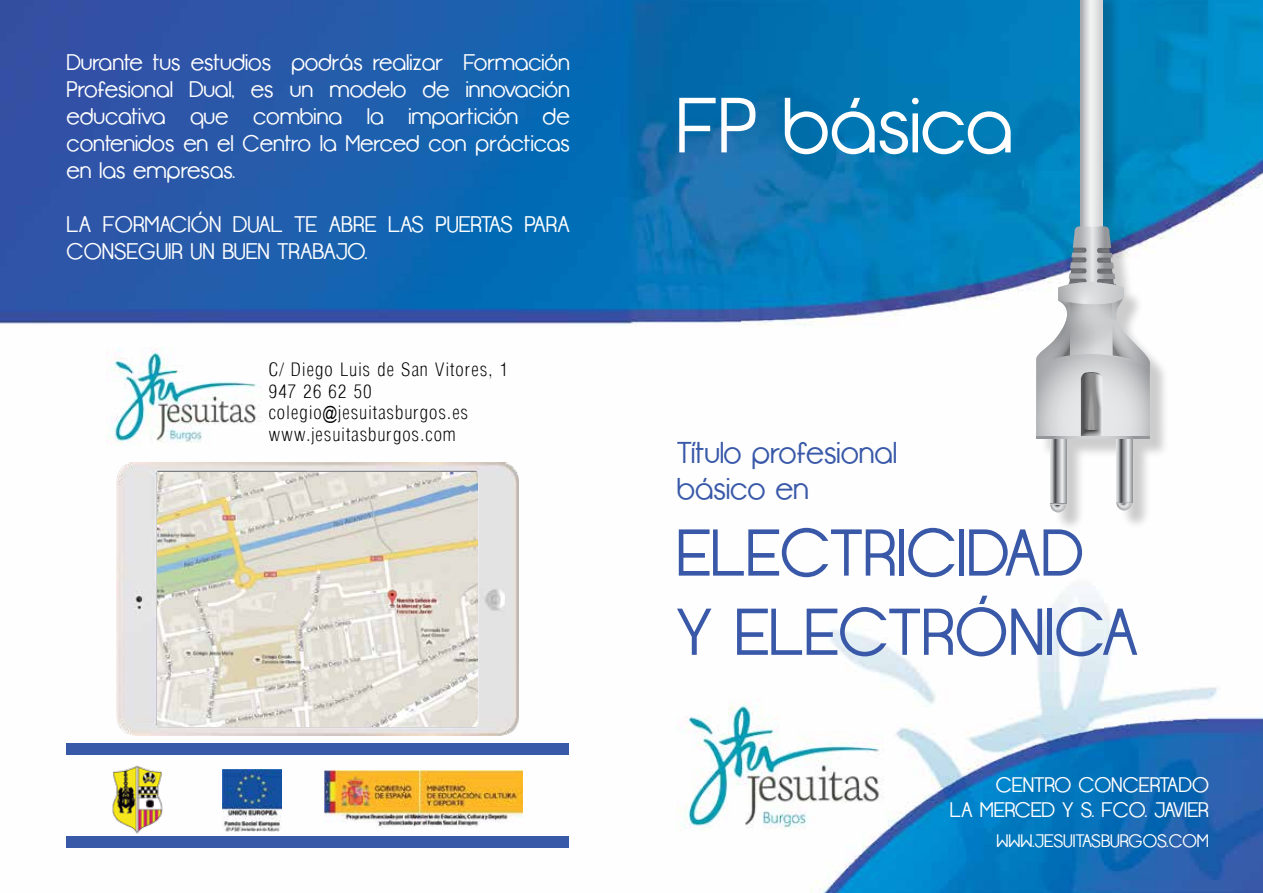
<style>
.page{position:relative;width:1263px;height:893px;background:#fff}
.page>*{position:absolute;margin:0;border:0;box-sizing:border-box;transform-origin:0 0}
.t1{font:78px "Opificio";color:#fff}
.t2{font:66px/79.2px "Opificio";color:#3959a8}
.t3{font:30px/36px "Opificio";color:#3959a8}
.t4{font:22.5px/27px "Opificio";color:#fff;text-align:justify}
.t5{font:21px/25.2px "Opificio";color:#fff;text-align:right}
.t6{font:300 condensed 18px/21.6px "Arena";letter-spacing:.04em;color:#000}
.t7{font:18px "Opificio";color:#fff}
.s1{font-family:"Arial Narrow";font-weight:400;font-stretch:normal}
</style>
<div class="page">
<img style="left:0;top:0;width:1263px;height:893px">
<img style="left:676px;top:699px;width:207px;height:132px">
<div style="left:67px;top:744px;width:502px;height:11px;background:#3858a8"></div>
<div style="left:67px;top:836px;width:502px;height:12px;background:#3858a8"></div>
<img style="left:107px;top:347px;width:157px;height:98px">
<img style="left:101px;top:764px;width:74px;height:72px">
<img style="left:223px;top:769px;width:58px;height:63px">
<img style="left:325px;top:770px;width:197px;height:57px">
<img style="left:117px;top:463px;width:402px;height:272px">
<img style="left:158px;top:472px;width:320px;height:254px">
<div style="left:1040px;top:0;width:130px;height:532px;background:#000;opacity:.2"></div>
<svg style="left:1081px;top:0;width:21px;height:225px;background:#d8d9db"></svg>
<svg style="left:1050px;top:503px;width:16px;height:9px"></svg>
<svg style="left:1050px;top:439px;width:16px;height:64px"></svg>
<svg style="left:1116px;top:439px;width:16px;height:53px"></svg>
<svg style="left:1116px;top:492px;width:16px;height:18px"></svg>
<svg style="left:1036px;top:436px;width:114px;height:3px"></svg>
<svg style="left:1036px;top:225px;width:114px;height:211px"></svg>
<p class="t4" style="left:67px;top:49px;width:505px">Durante tus estudios podrás realizar Formación Profesional Dual, es un modelo de innovación educativa que combina la impartición de contenidos en el Centro la Merced con prácticas en las empresas.</p>
<p class="t4" style="left:67px;top:211px;width:505px">LA FORMACIÓN DUAL TE ABRE LAS PUERTAS PARA<br>CONSEGUIR UN BUEN TRABAJO.</p>
<p class="t6" style="left:268px;top:359px;width:241px">C/ Diego Luis de San Vitores, 1<br>947 26 62 50 colegio<span class="s1">@</span>jesuitasburgos.es www.jesuitasburgos.com</p>
<h1 class="t1" style="left:676px;top:82px;width:339px">FP básica</h1>
<h3 class="t3" style="left:677px;top:436px;width:221px">Título profesional básico en</h3>
<h2 class="t2" style="left:676px;top:515px;width:464px">ELECTRICIDAD<br>Y ELECTRÓNICA</h2>
<p class="t5" style="left:950px;top:772px;width:261px">CENTRO CONCERTADO<br>LA MERCED Y S. FCO. JAVIER</p>
<p class="t7" style="left:996px;top:831px;width:214px">WWW.JESUITASBURGOS.COM</p>
</div>
